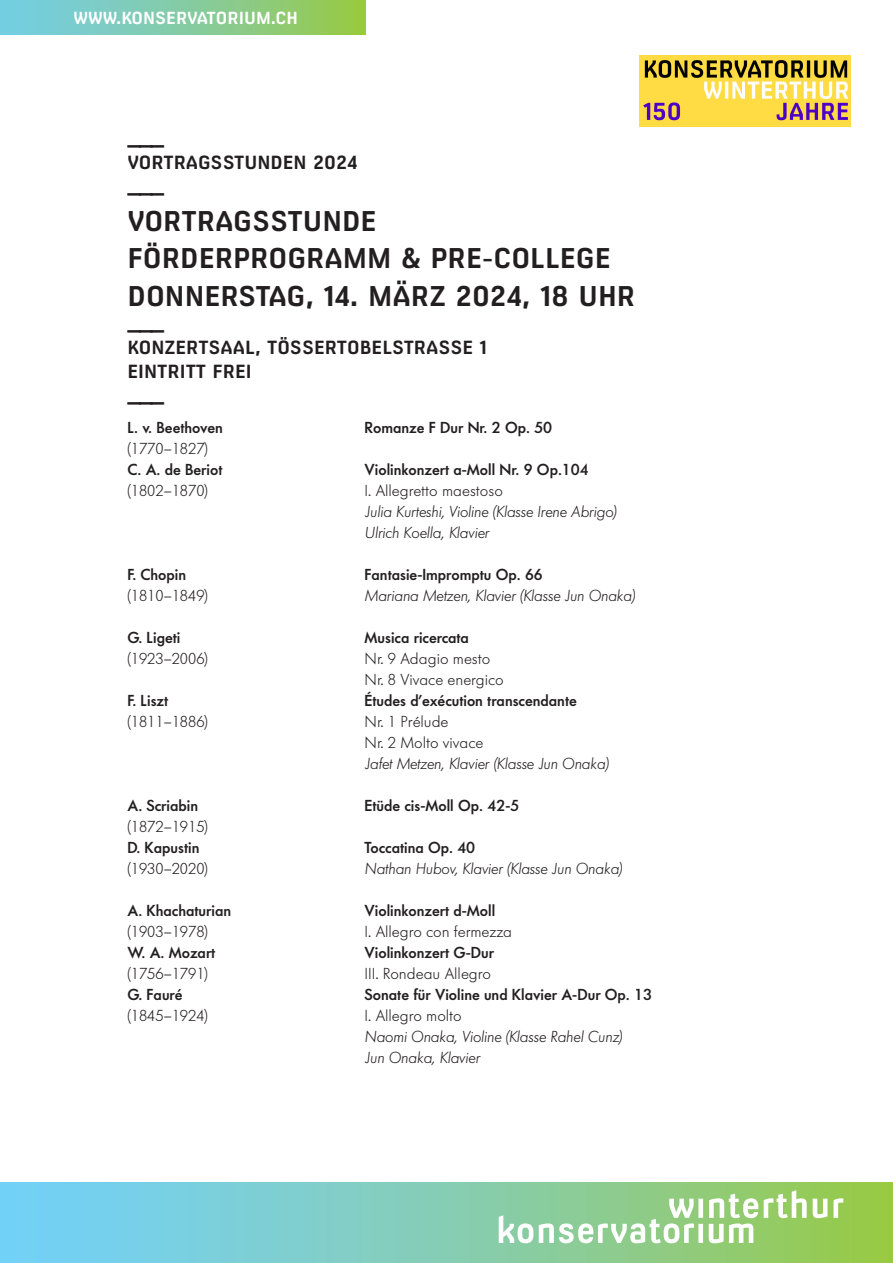
<style>
.page{position:relative;width:893px;height:1263px;background:#fff}
.page>*{position:absolute;margin:0;border:0;box-sizing:border-box;transform-origin:0 0}
.t1{font:700 27px/37.5px "Milibus Rg";color:#231f20}
.Strich{font:700 22.5px "Milibus Rg";color:#231f20}
.Titel_klein{font:700 18px/24px "Milibus Rg";color:#231f20}
.t2{font:700 16.5px "Milibus Rg";color:#fff}
.Schüler_in{font:500 15.75px "Futura BQ";color:#231f20}
.Schüler_in-2{font:300 15.75px "Futura BQ";color:#231f20}
.Schüler_in-3{font:italic 300 15.75px "Futura BQ";color:#231f20}
</style>
<div class="page">
<img style="left:640px;top:55px;width:210px;height:71px">
<div style="left:0;top:0;width:365px;height:34px;background:linear-gradient(to right,#72ceef,#98c94b)"></div>
<svg style="left:0;top:1182px;width:893px;height:81px;background:#82cdba"></svg>
<svg style="left:499px;top:1190px;width:344px;height:53px"></svg>
<p class="t2" style="left:74px;top:8px;width:226px">WWW.KONSERVATORIUM.CH</p>
<p class="Strich" style="left:128px;top:123px;width:38px">___</p>
<p class="Titel_klein" style="left:128px;top:151px;width:231px">VORTRAGSSTUNDEN 2024</p>
<p class="Strich" style="left:128px;top:171px;width:38px">___</p>
<p class="t1" style="left:128px;top:202px;width:485px">VORTRAGSSTUNDE<br>FÖRDERPROGRAMM &amp; PRE-COLLEGE</p>
<p class="t1" style="left:128px;top:277px;width:509px">DONNERSTAG, 14. MÄRZ 2024, 18 UHR</p>
<p class="Strich" style="left:128px;top:308px;width:38px">___</p>
<p class="Titel_klein" style="left:128px;top:335px;width:361px">KONZERTSAAL, TÖSSERTOBELSTRASSE 1<br>EINTRITT FREI</p>
<p class="Strich" style="left:128px;top:380px;width:38px">___</p>
<p class="Schüler_in" style="left:128px;top:417px;width:97px">L. v. Beethoven</p>
<p class="Schüler_in" style="left:365px;top:417px;width:189px">Romanze F Dur Nr. 2 Op. 50</p>
<p class="Schüler_in-2" style="left:128px;top:438px;width:82px">(1770–1827)</p>
<p class="Schüler_in" style="left:128px;top:459px;width:96px">C. A. de Beriot</p>
<p class="Schüler_in" style="left:365px;top:459px;width:226px">Violinkonzert a-Moll Nr. 9 Op.104</p>
<p class="Schüler_in-2" style="left:128px;top:480px;width:82px">(1802–1870)</p>
<p class="Schüler_in-2" style="left:365px;top:480px;width:140px">I. Allegretto maestoso</p>
<p class="Schüler_in-3" style="left:365px;top:501px;width:253px">Julia Kurteshi, Violine (Klasse Irene Abrigo)</p>
<p class="Schüler_in-3" style="left:365px;top:522px;width:126px">Ulrich Koella, Klavier</p>
<p class="Schüler_in" style="left:128px;top:564px;width:60px">F. Chopin</p>
<p class="Schüler_in" style="left:365px;top:564px;width:180px">Fantasie-Impromptu Op. 66</p>
<p class="Schüler_in-2" style="left:128px;top:585px;width:82px">(1810–1849)</p>
<p class="Schüler_in-3" style="left:365px;top:585px;width:272px">Mariana Metzen, Klavier (Klasse Jun Onaka)</p>
<p class="Schüler_in" style="left:128px;top:627px;width:54px">G. Ligeti</p>
<p class="Schüler_in" style="left:365px;top:627px;width:106px">Musica ricercata</p>
<p class="Schüler_in-2" style="left:128px;top:648px;width:82px">(1923–2006)</p>
<p class="Schüler_in-2" style="left:365px;top:648px;width:127px">Nr. 9 Adagio mesto</p>
<p class="Schüler_in-2" style="left:365px;top:669px;width:141px">Nr. 8 Vivace energico</p>
<p class="Schüler_in" style="left:128px;top:690px;width:42px">F. Liszt</p>
<p class="Schüler_in" style="left:365px;top:690px;width:214px">Études d’exécution transcendante</p>
<p class="Schüler_in-2" style="left:128px;top:711px;width:82px">(1811–1886)</p>
<p class="Schüler_in-2" style="left:365px;top:711px;width:85px">Nr. 1 Prélude</p>
<p class="Schüler_in-2" style="left:365px;top:732px;width:120px">Nr. 2 Molto vivace</p>
<p class="Schüler_in-3" style="left:365px;top:753px;width:245px">Jafet Metzen, Klavier (Klasse Jun Onaka)</p>
<p class="Schüler_in" style="left:128px;top:795px;width:72px">A. Scriabin</p>
<p class="Schüler_in" style="left:365px;top:795px;width:156px">Etüde cis-Moll Op. 42-5</p>
<p class="Schüler_in-2" style="left:128px;top:816px;width:82px">(1872–1915)</p>
<p class="Schüler_in" style="left:128px;top:837px;width:73px">D. Kapustin</p>
<p class="Schüler_in" style="left:365px;top:837px;width:112px">Toccatina Op. 40</p>
<p class="Schüler_in-2" style="left:128px;top:858px;width:82px">(1930–2020)</p>
<p class="Schüler_in-3" style="left:365px;top:858px;width:259px">Nathan Hubov, Klavier (Klasse Jun Onaka)</p>
<p class="Schüler_in" style="left:128px;top:900px;width:105px">A. Khachaturian</p>
<p class="Schüler_in" style="left:365px;top:900px;width:132px">Violinkonzert d-Moll</p>
<p class="Schüler_in-2" style="left:128px;top:921px;width:82px">(1903–1978)</p>
<p class="Schüler_in-2" style="left:365px;top:921px;width:149px">I. Allegro con fermezza</p>
<p class="Schüler_in" style="left:128px;top:942px;width:89px">W. A. Mozart</p>
<p class="Schüler_in" style="left:365px;top:942px;width:131px">Violinkonzert G-Dur</p>
<p class="Schüler_in-2" style="left:128px;top:963px;width:82px">(1756–1791)</p>
<p class="Schüler_in-2" style="left:365px;top:963px;width:128px">III. Rondeau Allegro</p>
<p class="Schüler_in" style="left:128px;top:984px;width:57px">G. Fauré</p>
<p class="Schüler_in" style="left:365px;top:984px;width:289px">Sonate für Violine und Klavier A-Dur Op. 13</p>
<p class="Schüler_in-2" style="left:128px;top:1005px;width:82px">(1845–1924)</p>
<p class="Schüler_in-2" style="left:365px;top:1005px;width:99px">I. Allegro molto</p>
<p class="Schüler_in-3" style="left:365px;top:1026px;width:259px">Naomi Onaka, Violine (Klasse Rahel Cunz)</p>
<p class="Schüler_in-3" style="left:365px;top:1047px;width:117px">Jun Onaka, Klavier</p>
</div>
